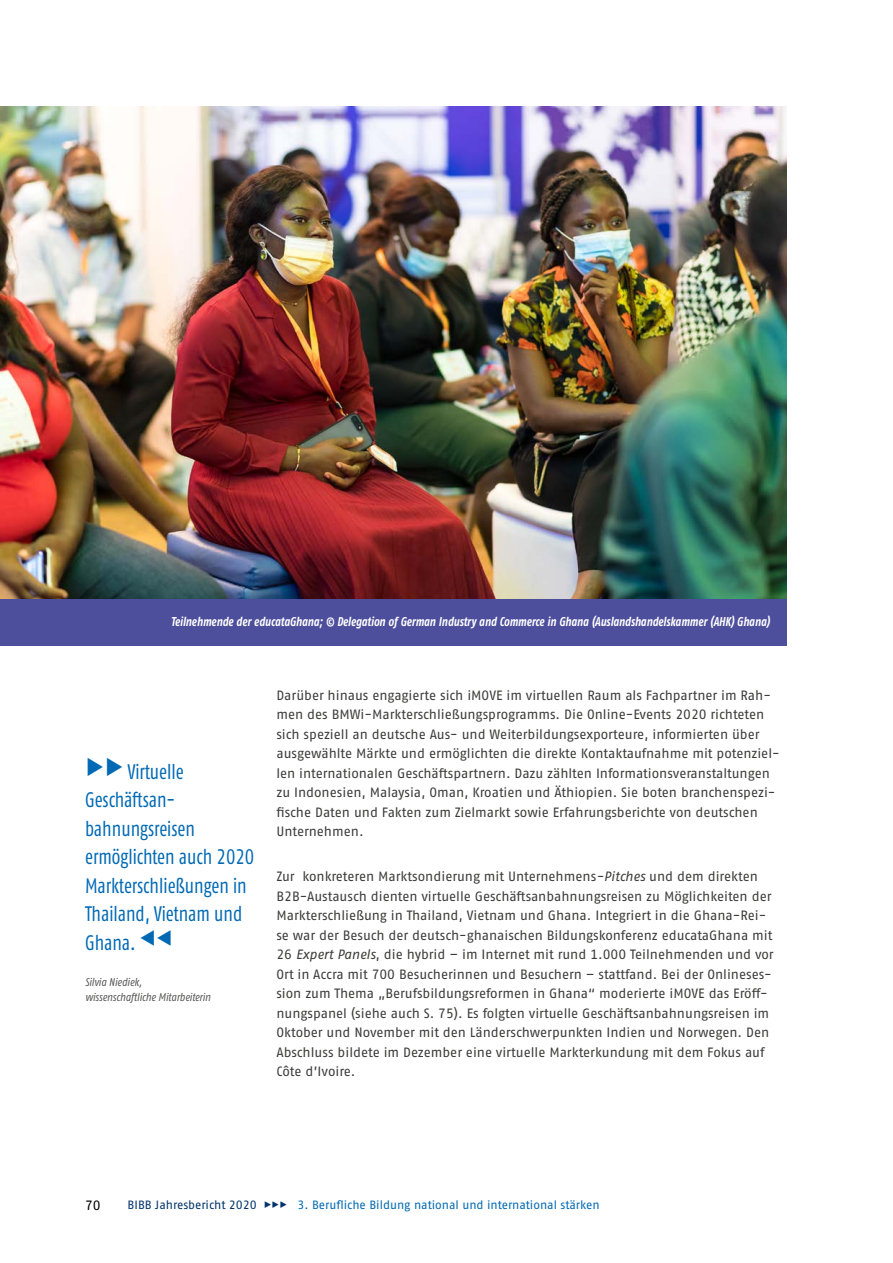
<style>
.page{position:relative;width:893px;height:1263px;background:#fff}
.page>*{position:absolute;margin:0;border:0;box-sizing:border-box;transform-origin:0 0}
.t1{font:condensed 21px/28.5px "Fago Pro";color:#0069b4;scale:.9 1}
.id427{font:13.5px/19.5px "Fago Pro";letter-spacing:-.005em;color:#3c3c3b}
.t2{font:13.5px "Fago Pro";color:#000}
.id463{font:italic 700 condensed 12.75px "Fago Pro";color:#fff;scale:.9 1}
.t3{font:12px "Fago Pro";letter-spacing:-.005em;color:#0069b4}
.t4{font:italic condensed 11.25px/15px "Fago Pro";color:#575756}
.s1{font-stretch:normal;font-size:33px}
.s2{font-size:33px}
.s3{font-style:italic}
.s4{color:#00336a}
</style>
<div class="page">
<img style="left:0;top:106px;width:787px;height:493px">
<div style="left:0;top:599px;width:787px;height:47px;background:#4d4e9c"></div>
<p class="id463" style="left:171px;top:614px;width:667px">Teilnehmende der educataGhana; © Delegation of German Industry and Commerce in Ghana (Auslandshandelskammer (AHK) Ghana)</p>
<h1 class="t1" style="left:85px;top:757px;width:190px"><span class="s1">▶▶</span> Virtuelle<br>Geschäftsan&shy;bahnungsreisen ermöglichten auch 2020<br>Markterschließungen in<br>Thailand, Vietnam und<br>Ghana. <span class="s2">◀◀</span></h1>
<p class="t4" style="left:85px;top:975px;width:127px">Silvia Niediek, wissenschaftliche Mitarbeiterin</p>
<p class="id427" style="left:276px;top:685px;width:505px">Darüber hinaus engagierte sich iMOVE im virtuellen Raum als Fachpartner im Rah&shy;men des BMWi-Markterschließungsprogramms. Die Online-Events 2020 richteten sich speziell an deutsche Aus- und Weiterbildungsexporteure, informierten über ausgewählte Märkte und ermöglichten die direkte Kontaktaufnahme mit potenziel&shy;len internationalen Geschäftspartnern. Dazu zählten Informationsveranstaltungen zu Indonesien, Malaysia, Oman, Kroatien und Äthiopien. Sie boten branchenspezi&shy;fische Daten und Fakten zum Zielmarkt sowie Erfahrungsberichte von deutschen Unternehmen.</p>
<p class="id427" style="left:276px;top:867px;width:499px">Zur konkreteren Marktsondierung mit Unternehmens<span class="s3">-Pitches</span> und dem direkten B2B-Austausch dienten virtuelle Geschäftsanbahnungsreisen zu Möglichkeiten der Markterschließung in Thailand, Vietnam und Ghana. Integriert in die Ghana-Rei&shy;se war der Besuch der deutsch-ghanaischen Bildungskonferenz educataGhana mit 26 <span class="s3">Expert Panels</span>, die hybrid – im Internet mit rund 1.000 Teilnehmenden und vor Ort in Accra mit 700 Besucherinnen und Besuchern – stattfand. Bei der Onlineses&shy;sion zum Thema „Berufsbildungsreformen in Ghana“ moderierte iMOVE das Eröff&shy;nungspanel (siehe auch S. 75). Es folgten virtuelle Geschäftsanbahnungsreisen im Oktober und November mit den Länderschwerpunkten Indien und Norwegen. Den Abschluss bildete im Dezember eine virtuelle Markterkundung mit dem Fokus auf Côte d’Ivoire.</p>
<p class="t2" style="left:85px;top:1197px;width:17px">70</p>
<p class="t3" style="left:128px;top:1198px;width:473px"><span class="s4">BIBB Jahresbericht 2020 ▶▶▶</span> 3. Berufliche Bildung national und international stärken</p>
</div>
